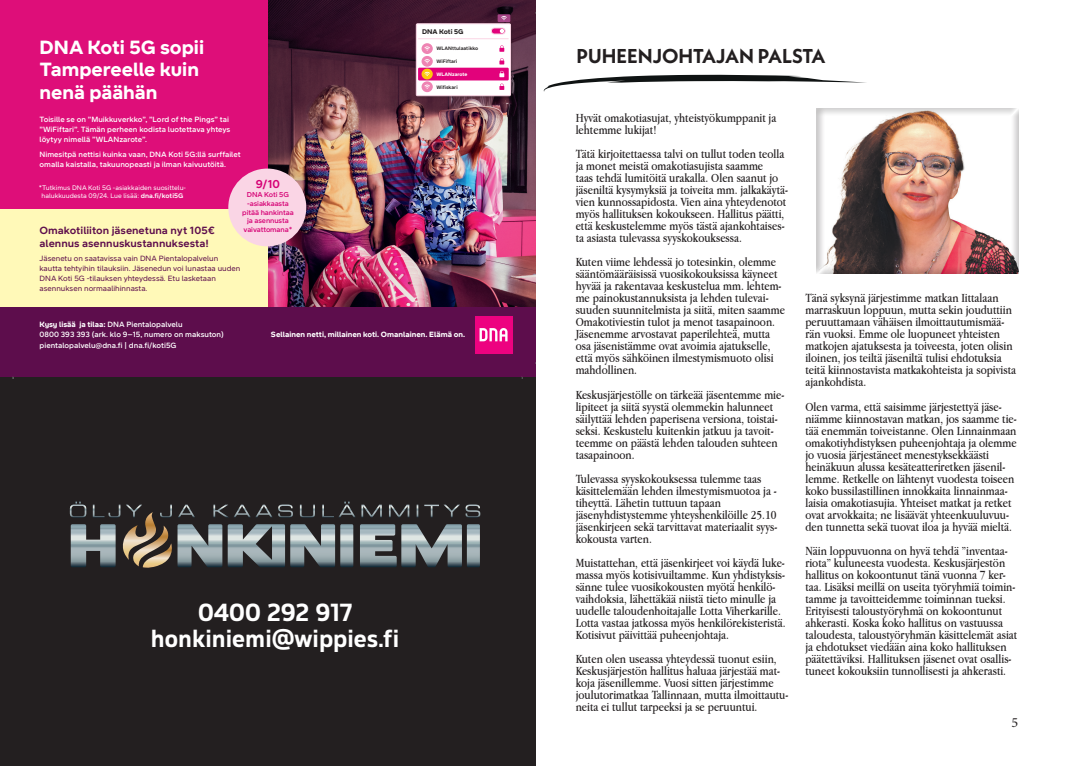
<style>
.page{position:relative;width:1072px;height:766px;background:#fff}
.page>*{position:absolute;margin:0;border:0;box-sizing:border-box;transform-origin:0 0}
.Kirjoittaja_OMAKOTIVIESTI{font:700 24px "EB Corp";color:#fff}
.Otsikko_1_OMAKOTIVIESTI{font:700 20px "Neue Kabel";color:#231f20}
.t1{font:900 19.6px/22.5px "DNA Heading";color:#fff}
.t2{font:14px "Minion Pro";color:#231f20}
.Kirjoittaja_OMAKOTIVIESTI-2{font:13px/12px "Apple Garamond";color:#231f20}
.t3{font:700 11.7px "DNA Text";color:#d60175}
.t4{font:700 10.7px/12.8px "DNA Text";color:#5d0d4c}
.t5{font:500 7.8px/9.7px "DNA Text";color:#fff}
.t6{font:7.8px/9.7px "DNA Text";color:#5d0d4c}
.t7{font:900 7.8px "DNA Heading";color:#fff}
.t8{font:500 7.3px/8.8px "DNA Text";letter-spacing:-.01em;color:#d60175;text-align:center}
.t9{font:900 7px "DNA Heading";color:#231f20}
.t10{font:6.8px/8.2px "DNA Text";color:#fff;text-align:center}
.t11{font:700 5.1px "DNA Text";color:#231f20}
.t12{font:900 5.1px "DNA Heading";color:#fff}
.s1{font-weight:700}
.s2{font-family:"DNA Heading";font-weight:900}
</style>
<div class="page">
<div style="left:0;top:374px;width:536px;height:391px;background:#231f20"></div>
<svg style="left:544px;top:75px;width:322px;height:17px"></svg>
<svg style="left:70px;top:501px;width:410px;height:67px"></svg>
<div style="left:816px;top:108px;width:202px;height:166px;background:#231f20;opacity:.5"></div>
<img style="left:267px;top:0;width:268px;height:307px">
<div style="left:0;top:0;width:267px;height:307px;background:#de0e79"></div>
<div style="left:0;top:209px;width:267px;height:98px;background:#fff9b8"></div>
<div style="left:414px;top:23px;width:99px;height:76px;background:#231f20;opacity:.4"></div>
<div style="left:416px;top:24px;width:94px;height:72px;background:#fff"></div>
<div style="left:416px;top:24px;width:94px;height:72px;border:1px solid #fad5e5"></div>
<div style="left:491px;top:28px;width:14px;height:6px;background:#e2027b;border-radius:3px"></div>
<div style="left:491px;top:28px;width:14px;height:6px;border:1px solid #fad5e5;border-radius:3px"></div>
<svg style="left:500px;top:29px;width:4px;height:4px"></svg>
<hr style="left:418px;top:38px;width:90px;height:1px;background:#fad5e5">
<div style="left:421px;top:43px;width:12px;height:11px;background:#ee84b3;border-radius:50%"></div>
<div style="left:421px;top:56px;width:12px;height:11px;background:#ee84b3;border-radius:50%"></div>
<div style="left:421px;top:81px;width:12px;height:11px;background:#ee84b3;border-radius:50%"></div>
<div style="left:418px;top:68px;width:91px;height:12px;background:#e2027b"></div>
<div style="left:497px;top:14px;width:13px;height:8px;background:#a54586"></div>
<div style="left:421px;top:69px;width:12px;height:10px;background:#feca0a;border-radius:50%"></div>
<svg style="left:499px;top:45px;width:5px;height:7px"></svg>
<svg style="left:499px;top:58px;width:5px;height:6px"></svg>
<svg style="left:499px;top:84px;width:5px;height:6px"></svg>
<svg style="left:499px;top:71px;width:5px;height:6px"></svg>
<svg style="left:501px;top:16px;width:6px;height:4px"></svg>
<svg style="left:424px;top:46px;width:6px;height:5px"></svg>
<svg style="left:424px;top:59px;width:6px;height:4px"></svg>
<svg style="left:424px;top:84px;width:6px;height:5px"></svg>
<svg style="left:424px;top:72px;width:6px;height:4px"></svg>
<div style="left:0;top:307px;width:535px;height:70px;background:#5d0d4c"></div>
<div style="left:228px;top:168px;width:78px;height:78px;background:#fad5e5;border-radius:50%"></div>
<div style="left:475px;top:316px;width:37px;height:37px;background:#ed0280"></div>
<svg style="left:479px;top:328px;width:28px;height:13px"></svg>
<p class="t1" style="left:40px;top:35px;width:166px">DNA Koti 5G sopii<br>Tampereelle kuin nenä päähän</p>
<p class="t5" style="left:40px;top:114px;width:192px">Toisille se on ”Muikkuverkko”, ”Lord of the Pings” tai ”WiFiftari”. Tämän perheen kodista luotettava yhteys löytyy nimellä ”WLANzarote”.</p>
<p class="t5" style="left:40px;top:149px;width:203px">Nimesitpä nettisi kuinka vaan, DNA Koti 5G:llä surffailet omalla kaistalla, takuunopeasti ja ilman kaivuutöitä.</p>
<p class="t3" style="left:256px;top:176px;width:26px">9/10</p>
<p class="t8" style="left:242px;top:190px;width:53px">DNA Koti 5G -asiakkaasta pitää hankintaa ja asennusta vaivattomana*</p>
<p class="t10" style="left:39px;top:183px;width:149px">*Tutkimus DNA Koti 5G -asiakkaiden suosittelu&shy;halukkuudesta 09/24. Lue lisää: <span class="s1">dna.fi/koti5G</span></p>
<p class="t4" style="left:40px;top:223px;width:177px">Omakotiliiton jäsenetuna nyt 105€ alennus asennuskustannuksesta!</p>
<p class="t6" style="left:40px;top:254px;width:202px">Jäsenetu on saatavissa vain DNA Pientalopalvelun kautta tehtyihin tilauksiin. Jäsenedun voi lunastaa uuden DNA Koti 5G -tilauksen yhteydessä. Etu lasketaan asennuksen normaalihinnasta.</p>
<p class="t9" style="left:422px;top:27px;width:43px">DNA Koti 5G</p>
<p class="t11" style="left:436px;top:46px;width:43px">WLANttulaatikko</p>
<p class="t11" style="left:436px;top:58px;width:22px">WiFiftari</p>
<p class="t11" style="left:436px;top:84px;width:23px">Wifiskari</p>
<p class="t12" style="left:436px;top:71px;width:33px">WLANzarote</p>
<p class="t5" style="left:40px;top:318px;width:186px;line-height:10.7px"><span class="s2">Kysy lisää ja tilaa:</span> DNA Pientalopalvelu<br>0800 393 393 (ark. klo 9–15, numero on maksuton) pientalopalvelu@dna.fi | dna.fi/koti5G</p>
<p class="t7" style="left:271px;top:329px;width:196px">Sellainen netti, millainen koti. Omanlainen. Elämä on.</p>
<p class="Kirjoittaja_OMAKOTIVIESTI" style="left:198px;top:596px;width:155px">0400 292 917</p>
<p class="Kirjoittaja_OMAKOTIVIESTI" style="left:151px;top:622px;width:250px">honkiniemi@wippies.fi</p>
<p class="Otsikko_1_OMAKOTIVIESTI" style="left:576px;top:43px;width:250px">PUHEENJOHTAJAN PALSTA</p>
<p class="Kirjoittaja_OMAKOTIVIESTI-2" style="left:575px;top:112px;width:202px">Hyvät omakotiasujat, yhteistyökumppanit ja lehtemme lukijat!</p>
<p class="Kirjoittaja_OMAKOTIVIESTI-2" style="left:575px;top:148px;width:210px">Tätä kirjoitettaessa talvi on tullut toden teolla ja monet meistä omakotiasujista saamme</p>
<p class="Kirjoittaja_OMAKOTIVIESTI-2" style="left:575px;top:172px;width:214px">taas tehdä lumitöitä urakalla. Olen saanut jo jäseniltä kysymyksiä ja toiveita mm. jalkakäytä&shy;vien kunnossapidosta. Vien aina yhteydenotot myös hallituksen kokoukseen. Hallitus päätti, että keskustelemme myös tästä ajankohtaises&shy;ta asiasta tulevassa syyskokouksessa.</p>
<p class="Kirjoittaja_OMAKOTIVIESTI-2" style="left:575px;top:256px;width:203px">Kuten viime lehdessä jo totesinkin, olemme sääntömääräisissä vuosikokouksissa käyneet</p>
<p class="Kirjoittaja_OMAKOTIVIESTI-2" style="left:575px;top:280px;width:211px">hyvää ja rakentavaa keskustelua mm. lehtem&shy;me painokustannuksista ja lehden tulevai&shy;suuden suunnitelmista ja siitä, miten saamme Omakotiviestin tulot ja menot tasapainoon.<br>Jäsenemme arvostavat paperilehteä, mutta osa jäsenistämme ovat avoimia ajatukselle, että myös sähköinen ilmestymismuoto olisi mahdollinen.</p>
<p class="Kirjoittaja_OMAKOTIVIESTI-2" style="left:575px;top:388px;width:210px">Keskusjärjestölle on tärkeää jäsentemme mie&shy;lipiteet ja siitä syystä olemmekin halunneet säilyttää lehden paperisena versiona, toistai&shy;seksi. Keskustelu kuitenkin jatkuu ja tavoit&shy;teemme on päästä lehden talouden suhteen tasapainoon.</p>
<p class="Kirjoittaja_OMAKOTIVIESTI-2" style="left:575px;top:472px;width:202px">Tulevassa syyskokouksessa tulemme taas käsittelemään lehden ilmestymismuotoa ja - tiheyttä. Lähetin tuttuun tapaan</p>
<p class="Kirjoittaja_OMAKOTIVIESTI-2" style="left:575px;top:508px;width:203px;text-align:justify">jäsenyhdistystemme yhteyshenkilöille 25.10 jäsenkirjeen sekä tarvittavat materiaalit syys&shy;kokousta varten.</p>
<p class="Kirjoittaja_OMAKOTIVIESTI-2" style="left:575px;top:556px;width:211px">Muistattehan, että jäsenkirjeet voi käydä luke&shy;massa myös kotisivuiltamme. Kun yhdistyksis&shy;sänne tulee vuosikokousten myötä henkilö&shy;vaihdoksia, lähettäkää niistä tieto minulle ja uudelle taloudenhoitajalle Lotta Viherkarille.<br>Lotta vastaa jatkossa myös henkilörekisteristä.<br>Kotisivut päivittää puheenjohtaja.</p>
<p class="Kirjoittaja_OMAKOTIVIESTI-2" style="left:575px;top:652px;width:214px">Kuten olen useassa yhteydessä tuonut esiin, Keskusjärjestön hallitus haluaa järjestää mat&shy;koja jäsenillemme. Vuosi sitten järjestimme joulutorimatkaa Tallinnaan, mutta ilmoittautu&shy;neita ei tullut tarpeeksi ja se peruuntui.</p>
<p class="Kirjoittaja_OMAKOTIVIESTI-2" style="left:805px;top:292px;width:212px">Tänä syksynä järjestimme matkan Iittalaan marraskuun loppuun, mutta sekin jouduttiin peruuttamaan vähäisen ilmoittautumismää&shy;rän vuoksi. Emme ole luopuneet yhteisten matkojen ajatuksesta ja toiveesta, joten olisin iloinen, jos teiltä jäseniltä tulisi ehdotuksia teitä kiinnostavista matkakohteista ja sopivista ajankohdista.</p>
<p class="Kirjoittaja_OMAKOTIVIESTI-2" style="left:805px;top:400px;width:213px">Olen varma, että saisimme järjestettyä jäse&shy;niämme kiinnostavan matkan, jos saamme tie&shy;tää enemmän toiveistanne. Olen Linnainmaan omakotiyhdistyksen puheenjohtaja ja olemme jo vuosia järjestäneet menestyksekkäästi heinäkuun alussa kesäteatteriretken jäsenil&shy;lemme. Retkelle on lähtenyt vuodesta toiseen koko bussilastillinen innokkaita linnainmaa&shy;laisia omakotiasujia. Yhteiset matkat ja retket ovat arvokkaita; ne lisäävät yhteenkuuluvuu&shy;den tunnetta sekä tuovat iloa ja hyvää mieltä.</p>
<p class="Kirjoittaja_OMAKOTIVIESTI-2" style="left:805px;top:544px;width:204px">Näin loppuvuonna on hyvä tehdä ”inventaa&shy;riota” kuluneesta vuodesta. Keskusjärjestön</p>
<p class="Kirjoittaja_OMAKOTIVIESTI-2" style="left:805px;top:568px;width:213px">hallitus on kokoontunut tänä vuonna 7 ker&shy;taa. Lisäksi meillä on useita työryhmiä toimin&shy;tamme ja tavoitteidemme toiminnan tueksi.<br>Erityisesti taloustyöryhmä on kokoontunut ahkerasti. Koska koko hallitus on vastuussa taloudesta, taloustyöryhmän käsittelemät asiat ja ehdotukset viedään aina koko hallituksen päätettäviksi. Hallituksen jäsenet ovat osallis&shy;tuneet kokouksiin tunnollisesti ja ahkerasti.</p>
<p class="t2" style="left:1011px;top:712px;width:8px">5</p>
</div>
